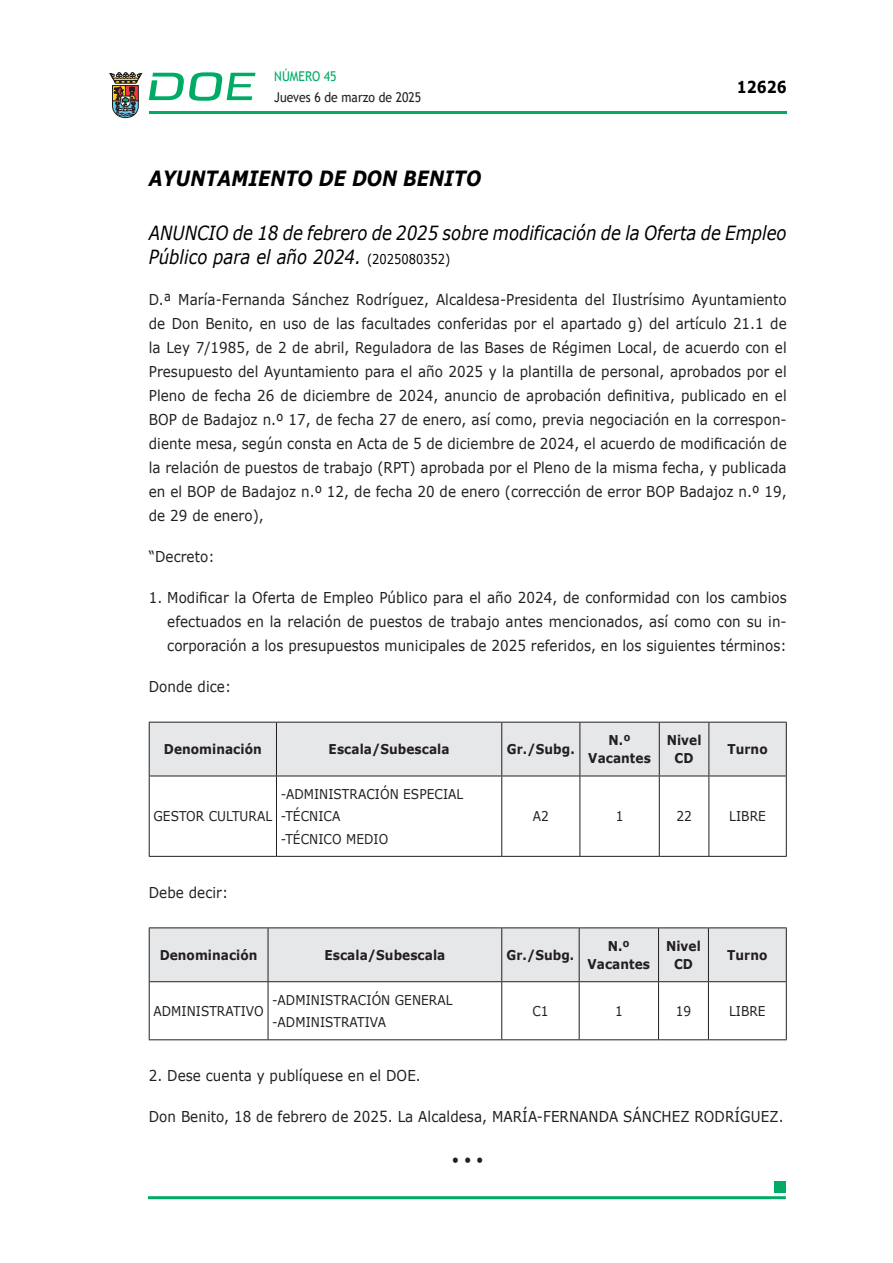
<style>
.page{position:relative;width:893px;height:1263px;background:#fff}
.page>*{position:absolute;margin:0;border:0;box-sizing:border-box;transform-origin:0 0}
.ORGANISMO{font:italic 700 21px "Verdana";color:#000;scale:.85 1}
.SUBORGANISMO{font:italic 19.5px/24px "Verdana";color:#000;scale:.85 1}
.t1{font:700 16.5px "Verdana";color:#000;scale:.85 1}
.CUERPO_DE_TEXTO{font:15px/24px "Verdana";letter-spacing:.005em;color:#231f20;text-align:justify;scale:.9 1}
.F_FECHA{font:15px "Verdana";letter-spacing:.005em;color:#231f20;scale:.9 1}
.CUERPO_DE_TEXTO_TABLAS{font:13.5px "Verdana";letter-spacing:.005em;color:#231f20;scale:.9 1}
.TABLATITULO{font:700 13.5px/18px "Verdana";letter-spacing:.005em;color:#231f20;text-align:center;scale:.9 1}
.t2{font:13.5px "Trebuchet MS";color:#231f20;scale:.9 1}
.t3{font:13.5px "Trebuchet MS";color:#00ab67;scale:.9 1}
.s1{font-style:normal;font-size:13.5px}
</style>
<div class="page">
<hr style="left:149px;top:111px;width:638px;height:3px;background:#00ab66">
<svg style="left:109px;top:72px;width:33px;height:46px"></svg>
<svg style="left:149px;top:72px;width:106px;height:29px"></svg>
<hr style="left:148px;top:1196px;width:638px;height:3px;background:#00ab66">
<div style="left:775px;top:1181px;width:11px;height:11px;background:#00ab66"></div>
<div style="left:150px;top:723px;width:636px;height:53px;background:#e6e7e9"></div>
<hr style="left:149px;top:722px;width:127px;height:1px;background:#231f20">
<hr style="left:149px;top:722px;width:1px;height:54px;background:#231f20">
<hr style="left:149px;top:776px;width:127px;height:1px;background:#231f20">
<hr style="left:276px;top:722px;width:226px;height:1px;background:#231f20">
<hr style="left:276px;top:722px;width:1px;height:54px;background:#231f20">
<hr style="left:276px;top:776px;width:226px;height:1px;background:#231f20">
<hr style="left:502px;top:722px;width:78px;height:1px;background:#231f20">
<hr style="left:501px;top:722px;width:1px;height:54px;background:#231f20">
<hr style="left:502px;top:776px;width:78px;height:1px;background:#231f20">
<hr style="left:580px;top:722px;width:79px;height:1px;background:#231f20">
<hr style="left:579px;top:722px;width:1px;height:54px;background:#231f20">
<hr style="left:580px;top:776px;width:79px;height:1px;background:#231f20">
<hr style="left:659px;top:722px;width:50px;height:1px;background:#231f20">
<hr style="left:659px;top:722px;width:1px;height:54px;background:#231f20">
<hr style="left:659px;top:776px;width:50px;height:1px;background:#231f20">
<hr style="left:709px;top:722px;width:78px;height:1px;background:#231f20">
<hr style="left:708px;top:722px;width:1px;height:54px;background:#231f20">
<hr style="left:786px;top:722px;width:1px;height:54px;background:#231f20">
<hr style="left:709px;top:776px;width:78px;height:1px;background:#231f20">
<hr style="left:149px;top:776px;width:1px;height:80px;background:#231f20">
<hr style="left:149px;top:856px;width:127px;height:1px;background:#231f20">
<hr style="left:276px;top:776px;width:1px;height:80px;background:#231f20">
<hr style="left:276px;top:856px;width:226px;height:1px;background:#231f20">
<hr style="left:501px;top:776px;width:1px;height:80px;background:#231f20">
<hr style="left:502px;top:856px;width:78px;height:1px;background:#231f20">
<hr style="left:579px;top:776px;width:1px;height:80px;background:#231f20">
<hr style="left:580px;top:856px;width:79px;height:1px;background:#231f20">
<hr style="left:659px;top:776px;width:1px;height:80px;background:#231f20">
<hr style="left:659px;top:856px;width:50px;height:1px;background:#231f20">
<hr style="left:708px;top:776px;width:1px;height:80px;background:#231f20">
<hr style="left:786px;top:776px;width:1px;height:80px;background:#231f20">
<hr style="left:709px;top:856px;width:78px;height:1px;background:#231f20">
<div style="left:150px;top:928px;width:636px;height:53px;background:#e6e7e9"></div>
<hr style="left:149px;top:927px;width:119px;height:1px;background:#231f20">
<hr style="left:149px;top:928px;width:1px;height:53px;background:#231f20">
<hr style="left:149px;top:981px;width:119px;height:1px;background:#231f20">
<hr style="left:268px;top:927px;width:234px;height:1px;background:#231f20">
<hr style="left:268px;top:928px;width:1px;height:53px;background:#231f20">
<hr style="left:268px;top:981px;width:234px;height:1px;background:#231f20">
<hr style="left:502px;top:927px;width:77px;height:1px;background:#231f20">
<hr style="left:501px;top:928px;width:1px;height:53px;background:#231f20">
<hr style="left:502px;top:981px;width:77px;height:1px;background:#231f20">
<hr style="left:579px;top:927px;width:79px;height:1px;background:#231f20">
<hr style="left:579px;top:928px;width:1px;height:53px;background:#231f20">
<hr style="left:579px;top:981px;width:79px;height:1px;background:#231f20">
<hr style="left:658px;top:927px;width:50px;height:1px;background:#231f20">
<hr style="left:658px;top:928px;width:1px;height:53px;background:#231f20">
<hr style="left:658px;top:981px;width:50px;height:1px;background:#231f20">
<hr style="left:708px;top:927px;width:79px;height:1px;background:#231f20">
<hr style="left:708px;top:928px;width:1px;height:53px;background:#231f20">
<hr style="left:786px;top:928px;width:1px;height:53px;background:#231f20">
<hr style="left:708px;top:981px;width:79px;height:1px;background:#231f20">
<hr style="left:149px;top:982px;width:1px;height:57px;background:#231f20">
<hr style="left:149px;top:1039px;width:119px;height:1px;background:#231f20">
<hr style="left:268px;top:982px;width:1px;height:57px;background:#231f20">
<hr style="left:268px;top:1039px;width:234px;height:1px;background:#231f20">
<hr style="left:501px;top:982px;width:1px;height:57px;background:#231f20">
<hr style="left:502px;top:1039px;width:77px;height:1px;background:#231f20">
<hr style="left:579px;top:982px;width:1px;height:57px;background:#231f20">
<hr style="left:579px;top:1039px;width:79px;height:1px;background:#231f20">
<hr style="left:658px;top:982px;width:1px;height:57px;background:#231f20">
<hr style="left:658px;top:1039px;width:50px;height:1px;background:#231f20">
<hr style="left:708px;top:982px;width:1px;height:57px;background:#231f20">
<hr style="left:786px;top:982px;width:1px;height:57px;background:#231f20">
<hr style="left:708px;top:1039px;width:79px;height:1px;background:#231f20">
<p class="t3" style="left:274px;top:67px;width:71px">NÚMERO 45</p>
<p class="t2" style="left:274px;top:88px;width:165px">Jueves 6 de marzo de 2025</p>
<p class="t1" style="left:737px;top:75px;width:60px">12626</p>
<p class="ORGANISMO" style="left:149px;top:164px;width:393px">AYUNTAMIENTO DE DON BENITO</p>
<p class="SUBORGANISMO" style="left:149px;top:221px;width:752px">ANUNCIO de 18 de febrero de 2025 sobre modificación de la Oferta de Empleo<br>Público para el año 2024. <span class="s1">(2025080352)</span></p>
<p class="CUERPO_DE_TEXTO" style="left:149px;top:287px;width:710px">D.ª María-Fernanda Sánchez Rodríguez, Alcaldesa-Presidenta del Ilustrísimo Ayuntamiento de Don Benito, en uso de las facultades conferidas por el apartado g) del artículo 21.1 de la Ley 7/1985, de 2 de abril, Reguladora de las Bases de Régimen Local, de acuerdo con el Presupuesto del Ayuntamiento para el año 2025 y la plantilla de personal, aprobados por el Pleno de fecha 26 de diciembre de 2024, anuncio de aprobación definitiva, publicado en el BOP de Badajoz n.º 17, de fecha 27 de enero, así como, previa negociación en la correspon&shy;diente mesa, según consta en Acta de 5 de diciembre de 2024, el acuerdo de modificación de la relación de puestos de trabajo (RPT) aprobada por el Pleno de la misma fecha, y publicada en el BOP de Badajoz n.º 12, de fecha 20 de enero (corrección de error BOP Badajoz n.º 19, de 29 de enero),</p>
<p class="CUERPO_DE_TEXTO" style="left:149px;top:544px;width:74px">“Decreto:</p>
<p class="CUERPO_DE_TEXTO" style="left:167px;top:585px;width:690px;text-indent:-18px">1. Modificar la Oferta de Empleo Público para el año 2024, de conformidad con los cambios efectuados en la relación de puestos de trabajo antes mencionados, así como con su in&shy;corporación a los presupuestos municipales de 2025 referidos, en los siguientes términos:</p>
<p class="CUERPO_DE_TEXTO" style="left:149px;top:674px;width:93px">Donde dice:</p>
<p class="TABLATITULO" style="left:164px;top:740px;width:110px">Denominación</p>
<p class="TABLATITULO" style="left:329px;top:740px;width:136px">Escala/Subescala</p>
<p class="TABLATITULO" style="left:507px;top:740px;width:77px">Gr./Subg.</p>
<p class="TABLATITULO" style="left:588px;top:731px;width:71px">N.º<br>Vacantes</p>
<p class="TABLATITULO" style="left:667px;top:731px;width:40px">Nivel<br>CD</p>
<p class="TABLATITULO" style="left:727px;top:740px;width:46px">Turno</p>
<p class="CUERPO_DE_TEXTO_TABLAS" style="left:153px;top:807px;width:133px">GESTOR CULTURAL</p>
<p class="CUERPO_DE_TEXTO_TABLAS" style="left:281px;top:785px;width:204px">-ADMINISTRACIÓN ESPECIAL</p>
<p class="CUERPO_DE_TEXTO_TABLAS" style="left:281px;top:807px;width:68px">-TÉCNICA</p>
<p class="CUERPO_DE_TEXTO_TABLAS" style="left:281px;top:829px;width:121px">-TÉCNICO MEDIO</p>
<p class="CUERPO_DE_TEXTO" style="left:149px;top:880px;width:90px">Debe decir:</p>
<p class="CUERPO_DE_TEXTO_TABLAS" style="left:533px;top:807px;width:19px">A2</p>
<p class="CUERPO_DE_TEXTO_TABLAS" style="left:616px;top:807px;width:10px">1</p>
<p class="CUERPO_DE_TEXTO_TABLAS" style="left:676px;top:807px;width:19px">22</p>
<p class="CUERPO_DE_TEXTO_TABLAS" style="left:729px;top:807px;width:42px">LIBRE</p>
<p class="TABLATITULO" style="left:160px;top:946px;width:110px">Denominación</p>
<p class="TABLATITULO" style="left:324px;top:946px;width:136px">Escala/Subescala</p>
<p class="TABLATITULO" style="left:507px;top:946px;width:77px">Gr./Subg.</p>
<p class="TABLATITULO" style="left:588px;top:937px;width:71px">N.º<br>Vacantes</p>
<p class="TABLATITULO" style="left:666px;top:937px;width:40px">Nivel<br>CD</p>
<p class="TABLATITULO" style="left:727px;top:946px;width:46px">Turno</p>
<p class="CUERPO_DE_TEXTO_TABLAS" style="left:153px;top:1002px;width:124px">ADMINISTRATIVO</p>
<p class="CUERPO_DE_TEXTO_TABLAS" style="left:272px;top:990px;width:202px">-ADMINISTRACIÓN GENERAL</p>
<p class="CUERPO_DE_TEXTO_TABLAS" style="left:272px;top:1013px;width:128px">-ADMINISTRATIVA</p>
<p class="CUERPO_DE_TEXTO_TABLAS" style="left:532px;top:1002px;width:20px">C1</p>
<p class="CUERPO_DE_TEXTO_TABLAS" style="left:615px;top:1002px;width:10px">1</p>
<p class="CUERPO_DE_TEXTO_TABLAS" style="left:676px;top:1002px;width:19px">19</p>
<p class="CUERPO_DE_TEXTO_TABLAS" style="left:729px;top:1002px;width:42px">LIBRE</p>
<p class="CUERPO_DE_TEXTO" style="left:149px;top:1063px;width:304px">2. Dese cuenta y publíquese en el DOE.</p>
<p class="F_FECHA" style="left:149px;top:1106px;width:707px">Don Benito, 18 de febrero de 2025. La Alcaldesa, MARÍA-FERNANDA SÁNCHEZ RODRÍGUEZ.</p>
<p class="CUERPO_DE_TEXTO" style="left:452px;top:1147px;width:37px">• • •</p>
</div>
